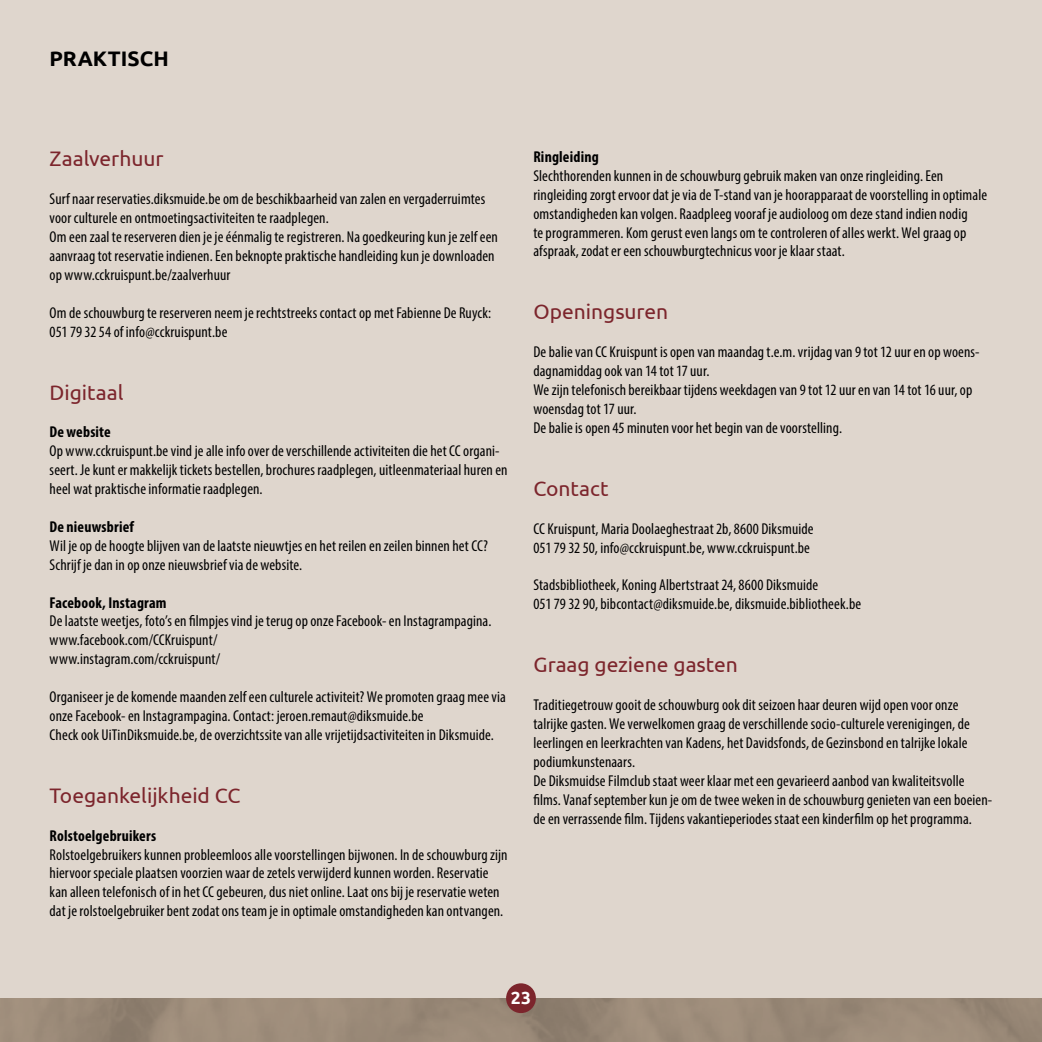
<style>
.page{position:relative;width:1042px;height:1042px;background:#dfd6cd}
.page>*{position:absolute;margin:0;border:0;box-sizing:border-box;transform-origin:0 0}
.t1{font:21px "Ubuntu";color:#7c252c}
.t2{font:700 21px "Ubuntu";letter-spacing:.005em;color:#000}
.t3{font:700 17.5px "Ubuntu";color:#fff}
.t4{font:condensed 15.75px/18.9px "Myriad Pro";letter-spacing:.005em;color:#000}
.t5{font:700 condensed 15.75px "Myriad Pro";letter-spacing:.01em;color:#000}
</style>
<div class="page">
<div style="left:506px;top:983px;width:30px;height:30px;background:#7c252c;border-radius:50%"></div>
<h1 class="t2" style="left:50px;top:46px;width:121px">PRAKTISCH</h1>
<h1 class="t1" style="left:50px;top:146px;width:116px">Zaalverhuur</h1>
<p class="t4" style="left:50px;top:189px;width:450px">Surf naar reservaties.diksmuide.be om de beschikbaarheid van zalen en vergaderruimtes voor culturele en ontmoetingsactiviteiten te raadplegen.<br>Om een zaal te reserveren dien je je éénmalig te registreren. Na goedkeuring kun je zelf een aanvraag tot reservatie indienen. Een beknopte praktische handleiding kun je downloaden op www.cckruispunt.be/zaalverhuur</p>
<p class="t4" style="left:50px;top:303px;width:443px">Om de schouwburg te reserveren neem je rechtstreeks contact op met Fabienne De Ruyck:<br>051 79 32 54 of info@cckruispunt.be</p>
<h1 class="t1" style="left:50px;top:379px;width:75px">Digitaal</h1>
<p class="t5" style="left:50px;top:422px;width:63px">De website</p>
<p class="t4" style="left:50px;top:441px;width:459px">Op www.cckruispunt.be vind je alle info over de verschillende activiteiten die het CC organi&shy;seert. Je kunt er makkelijk tickets bestellen, brochures raadplegen, uitleenmateriaal huren en heel wat praktische informatie raadplegen.</p>
<p class="t5" style="left:50px;top:517px;width:86px">De nieuwsbrief</p>
<p class="t4" style="left:50px;top:536px;width:440px">Wil je op de hoogte blijven van de laatste nieuwtjes en het reilen en zeilen binnen het CC?<br>Schrijf je dan in op onze nieuwsbrief via de website.</p>
<p class="t5" style="left:50px;top:592px;width:119px">Facebook, Instagram</p>
<p class="t4" style="left:50px;top:611px;width:443px">De laatste weetjes, foto’s en filmpjes vind je terug op onze Facebook- en Instagrampagina. www.facebook.com/CCKruispunt/<br>www.instagram.com/cckruispunt/</p>
<p class="t4" style="left:50px;top:687px;width:458px">Organiseer je de komende maanden zelf een culturele activiteit? We promoten graag mee via onze Facebook- en Instagrampagina. Contact: jeroen.remaut@diksmuide.be<br>Check ook UiTinDiksmuide.be, de overzichtssite van alle vrijetijdsactiviteiten in Diksmuide.</p>
<h1 class="t1" style="left:50px;top:782px;width:192px">Toegankelijkheid CC</h1>
<p class="t5" style="left:50px;top:825px;width:108px">Rolstoelgebruikers</p>
<p class="t4" style="left:50px;top:845px;width:459px">Rolstoelgebruikers kunnen probleemloos alle voorstellingen bijwonen. In de schouwburg zijn hiervoor speciale plaatsen voorzien waar de zetels verwijderd kunnen worden. Reservatie kan alleen telefonisch of in het CC gebeuren, dus niet online. Laat ons bij je reservatie weten dat je rolstoelgebruiker bent zodat ons team je in optimale omstandigheden kan ontvangen.</p>
<p class="t5" style="left:533px;top:147px;width:67px">Ringleiding</p>
<p class="t4" style="left:533px;top:166px;width:455px">Slechthorenden kunnen in de schouwburg gebruik maken van onze ringleiding. Een ringleiding zorgt ervoor dat je via de T-stand van je hoorapparaat de voorstelling in optimale omstandigheden kan volgen. Raadpleeg vooraf je audioloog om deze stand indien nodig<br>te programmeren. Kom gerust even langs om te controleren of alles werkt. Wel graag op afspraak, zodat er een schouwburgtechnicus voor je klaar staat.</p>
<h1 class="t1" style="left:533px;top:299px;width:136px">Openingsuren</h1>
<p class="t4" style="left:533px;top:342px;width:448px">De balie van CC Kruispunt is open van maandag t.e.m. vrijdag van 9 tot 12 uur en op woens&shy;dagnamiddag ook van 14 tot 17 uur.<br>We zijn telefonisch bereikbaar tijdens weekdagen van 9 tot 12 uur en van 14 tot 16 uur, op woensdag tot 17 uur.<br>De balie is open 45 minuten voor het begin van de voorstelling.</p>
<h1 class="t1" style="left:533px;top:476px;width:77px">Contact</h1>
<p class="t4" style="left:533px;top:519px;width:282px">CC Kruispunt, Maria Doolaeghestraat 2b, 8600 Diksmuide<br>051 79 32 50, info@cckruispunt.be, www.cckruispunt.be</p>
<p class="t4" style="left:533px;top:575px;width:329px">Stadsbibliotheek, Koning Albertstraat 24, 8600 Diksmuide<br>051 79 32 90, bibcontact@diksmuide.be, diksmuide.bibliotheek.be</p>
<h1 class="t1" style="left:533px;top:652px;width:206px">Graag geziene gasten</h1>
<p class="t4" style="left:533px;top:695px;width:460px">Traditiegetrouw gooit de schouwburg ook dit seizoen haar deuren wijd open voor onze talrijke gasten. We verwelkomen graag de verschillende socio-culturele verenigingen, de leerlingen en leerkrachten van Kadens, het Davidsfonds, de Gezinsbond en talrijke lokale podiumkunstenaars.<br>De Diksmuidse Filmclub staat weer klaar met een gevarieerd aanbod van kwaliteitsvolle films. Vanaf september kun je om de twee weken in de schouwburg genieten van een boeien&shy;de en verrassende film. Tijdens vakantieperiodes staat een kinderfilm op het programma.</p>
<p class="t3" style="left:511px;top:987px;width:22px">23</p>
</div>
